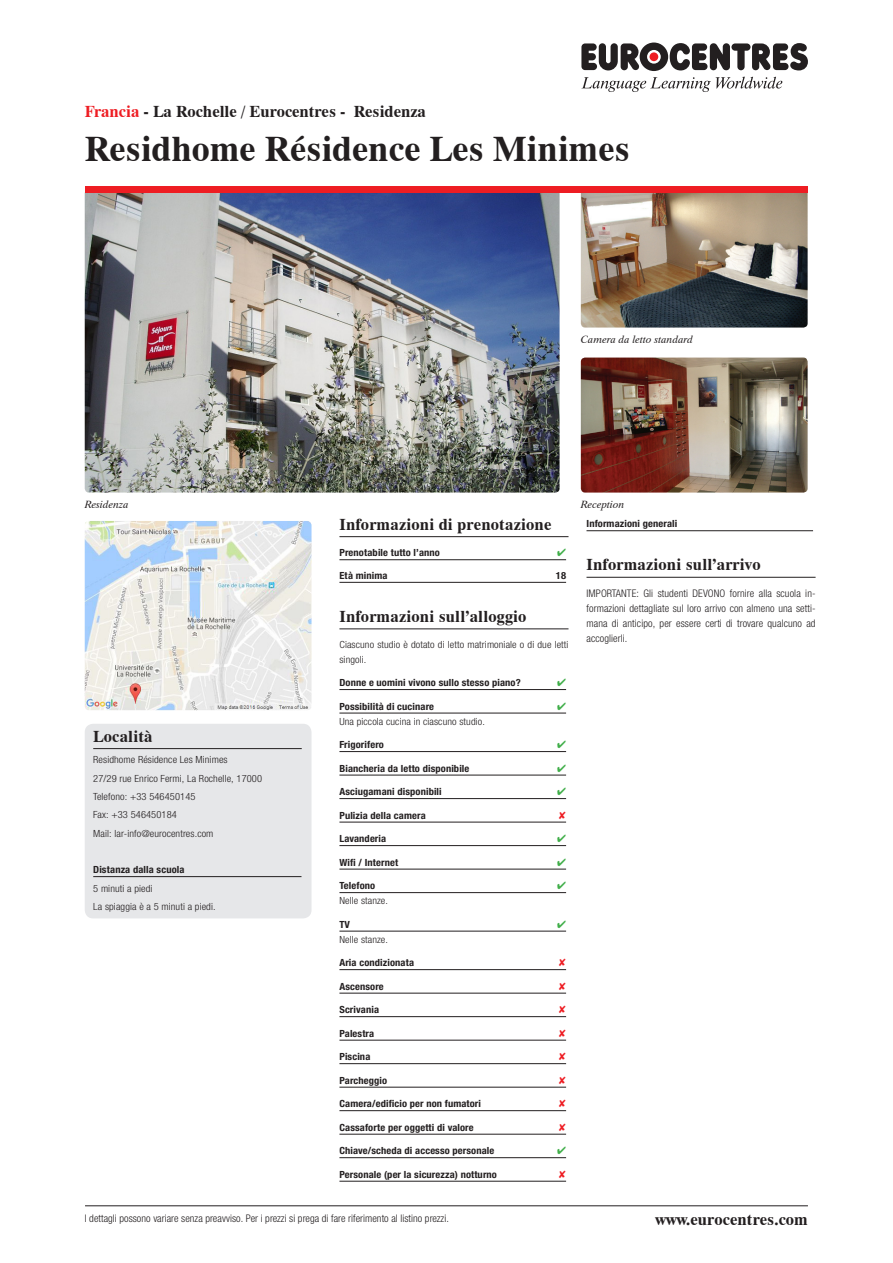
<style>
.page{position:relative;width:893px;height:1263px;background:#fff}
.page>*{position:absolute;margin:0;border:0;box-sizing:border-box;transform-origin:0 0}
.Residence_Title{font:700 36px "Dutch 801 BTWGL4";color:#231f20}
.Pagina_Right{font:700 16.5px "Dutch 801 BTWGL4";letter-spacing:.01em;color:#231f20}
.Residence_Informatio{font:300 condensed 10.5px/15px "Helvetica Neue LTW1 G";letter-spacing:.01em;color:#231f20;text-align:justify}
.Pagina_Right-2{font:300 condensed 10.5px "Helvetica Neue LTW1 G";letter-spacing:.005em;color:#231f20}
.Image_Caption{font:italic 10.5px "Dutch 801 BTWGL4";letter-spacing:.01em;color:#231f20}
.Residence_Informatio-2{font:700 condensed 9.9px "Helvetica Neue LTW1 G";letter-spacing:.01em;color:#231f20;scale:1.06 1}
.Location{font:300 condensed 9.9px "Helvetica Neue LTW1 G";letter-spacing:.01em;color:#231f20;scale:1.06 1}
.Residence_Informatio-3{font:300 condensed 9.9px/15px "Helvetica Neue LTW1 G";letter-spacing:.01em;color:#231f20;scale:1.06 1}
.Location-2{font:700 condensed 9.9px "Helvetica Neue LTW1 G";letter-spacing:.01em;color:#231f20;scale:1.06 1}
.s1{color:#ee1d23}
</style>
<div class="page">
<svg style="left:581px;top:77px;width:201px;height:15px"></svg>
<svg style="left:581px;top:43px;width:227px;height:28px"></svg>
<hr style="left:85px;top:1205px;width:723px;height:1px;background:#231f20">
<img style="left:581px;top:193px;width:227px;height:135px">
<img style="left:581px;top:358px;width:227px;height:135px">
<div style="left:85px;top:724px;width:226px;height:194px;background:#e6e7e9;border-radius:9px"></div>
<hr style="left:93px;top:748px;width:209px;height:1px;background:#231f20">
<hr style="left:93px;top:876px;width:208px;height:1px;background:#231f20">
<img style="left:85px;top:193px;width:475px;height:300px">
<hr style="left:339px;top:536px;width:229px;height:1px;background:#231f20">
<hr style="left:339px;top:559px;width:227px;height:1px;background:#231f20">
<hr style="left:339px;top:582px;width:227px;height:1px;background:#231f20">
<hr style="left:339px;top:629px;width:229px;height:1px;background:#231f20">
<hr style="left:339px;top:689px;width:227px;height:1px;background:#231f20">
<hr style="left:339px;top:713px;width:227px;height:1px;background:#231f20">
<hr style="left:339px;top:751px;width:227px;height:1px;background:#231f20">
<hr style="left:339px;top:775px;width:227px;height:1px;background:#231f20">
<hr style="left:339px;top:798px;width:227px;height:1px;background:#231f20">
<hr style="left:339px;top:822px;width:220px;height:1px;background:#231f20">
<hr style="left:339px;top:845px;width:227px;height:1px;background:#231f20">
<hr style="left:339px;top:869px;width:227px;height:1px;background:#231f20">
<hr style="left:339px;top:892px;width:227px;height:1px;background:#231f20">
<hr style="left:339px;top:931px;width:227px;height:1px;background:#231f20">
<hr style="left:339px;top:969px;width:220px;height:1px;background:#231f20">
<hr style="left:339px;top:993px;width:220px;height:1px;background:#231f20">
<hr style="left:339px;top:1016px;width:220px;height:1px;background:#231f20">
<hr style="left:339px;top:1040px;width:220px;height:1px;background:#231f20">
<hr style="left:339px;top:1063px;width:220px;height:1px;background:#231f20">
<hr style="left:339px;top:1087px;width:220px;height:1px;background:#231f20">
<hr style="left:339px;top:1110px;width:220px;height:1px;background:#231f20">
<hr style="left:339px;top:1134px;width:220px;height:1px;background:#231f20">
<hr style="left:339px;top:1157px;width:227px;height:1px;background:#231f20">
<hr style="left:339px;top:1181px;width:220px;height:1px;background:#231f20">
<hr style="left:586px;top:530px;width:227px;height:1px;background:#231f20">
<hr style="left:586px;top:577px;width:230px;height:1px;background:#231f20">
<div style="left:85px;top:186px;width:723px;height:7px;background:#ee1d23"></div>
<img style="left:85px;top:521px;width:226px;height:189px">
<svg style="left:559px;top:821px;width:7px;height:2px"></svg>
<svg style="left:559px;top:992px;width:7px;height:2px"></svg>
<svg style="left:559px;top:1039px;width:7px;height:2px"></svg>
<svg style="left:559px;top:1086px;width:7px;height:2px"></svg>
<svg style="left:559px;top:1133px;width:7px;height:2px"></svg>
<svg style="left:559px;top:1180px;width:7px;height:2px"></svg>
<p class="Pagina_Right" style="left:85px;top:100px;width:343px"><span class="s1">Francia</span> - La Rochelle / Eurocentres - Residenza</p>
<p class="Residence_Title" style="left:85px;top:124px;width:547px">Residhome Résidence Les Minimes</p>
<p class="Image_Caption" style="left:581px;top:331px;width:114px">Camera da letto standard</p>
<p class="Image_Caption" style="left:85px;top:496px;width:46px">Residenza</p>
<p class="Pagina_Right" style="left:93px;top:724px;width:61px">Località</p>
<p class="Location" style="left:93px;top:754px;width:128px">Residhome Résidence Les Minimes</p>
<p class="Location" style="left:93px;top:772px;width:161px">27/29 rue Enrico Fermi, La Rochelle, 17000</p>
<p class="Location" style="left:93px;top:790px;width:98px">Telefono: +33 546450145</p>
<p class="Location" style="left:93px;top:809px;width:80px">Fax: +33 546450184</p>
<p class="Location" style="left:93px;top:827px;width:115px">Mail: lar-info@eurocentres.com</p>
<p class="Location-2" style="left:93px;top:864px;width:88px">Distanza dalla scuola</p>
<p class="Location" style="left:93px;top:882px;width:57px">5 minuti a piedi</p>
<p class="Location" style="left:93px;top:901px;width:117px">La spiaggia è a 5 minuti a piedi.</p>
<p class="Pagina_Right" style="left:339px;top:513px;width:213px">Informazioni di prenotazione</p>
<p class="Residence_Informatio-2" style="left:339px;top:547px;width:96px">Prenotabile tutto l’anno</p>
<p class="Residence_Informatio-2" style="left:339px;top:569px;width:47px">Età minima</p>
<p class="Residence_Informatio-2" style="left:556px;top:569px;width:11px">18</p>
<p class="Pagina_Right" style="left:339px;top:605px;width:189px">Informazioni sull’alloggio</p>
<p class="Residence_Informatio-3" style="left:339px;top:637px;width:218px">Ciascuno studio è dotato di letto matrimoniale o di due letti singoli.</p>
<p class="Residence_Informatio-2" style="left:339px;top:677px;width:173px">Donne e uomini vivono sullo stesso piano?</p>
<p class="Residence_Informatio-2" style="left:339px;top:700px;width:91px">Possibilità di cucinare</p>
<p class="Residence_Informatio-3" style="left:339px;top:714px;width:139px">Una piccola cucina in ciascuno studio.</p>
<p class="Residence_Informatio-2" style="left:339px;top:739px;width:44px">Frigorifero</p>
<p class="Residence_Informatio-2" style="left:339px;top:762px;width:124px">Biancheria da letto disponibile</p>
<p class="Residence_Informatio-2" style="left:339px;top:786px;width:98px">Asciugamani disponibili</p>
<p class="Residence_Informatio-2" style="left:339px;top:809px;width:83px">Pulizia della camera</p>
<p class="Residence_Informatio-2" style="left:339px;top:833px;width:46px">Lavanderia</p>
<p class="Residence_Informatio-2" style="left:339px;top:856px;width:57px">Wifi / Internet</p>
<p class="Residence_Informatio-2" style="left:339px;top:880px;width:35px">Telefono</p>
<p class="Residence_Informatio-3" style="left:339px;top:893px;width:47px">Nelle stanze.</p>
<p class="Residence_Informatio-2" style="left:339px;top:918px;width:11px">TV</p>
<p class="Residence_Informatio-3" style="left:339px;top:932px;width:47px">Nelle stanze.</p>
<p class="Residence_Informatio-2" style="left:339px;top:957px;width:72px">Aria condizionata</p>
<p class="Residence_Informatio-2" style="left:339px;top:980px;width:43px">Ascensore</p>
<p class="Residence_Informatio-2" style="left:339px;top:1004px;width:39px">Scrivania</p>
<p class="Residence_Informatio-2" style="left:339px;top:1027px;width:34px">Palestra</p>
<p class="Residence_Informatio-2" style="left:339px;top:1051px;width:31px">Piscina</p>
<p class="Residence_Informatio-2" style="left:339px;top:1074px;width:47px">Parcheggio</p>
<p class="Residence_Informatio-2" style="left:339px;top:1098px;width:135px">Camera/edificio per non fumatori</p>
<p class="Residence_Informatio-2" style="left:339px;top:1121px;width:128px">Cassaforte per oggetti di valore</p>
<p class="Residence_Informatio-2" style="left:339px;top:1145px;width:148px">Chiave/scheda di accesso personale</p>
<p class="Residence_Informatio-2" style="left:339px;top:1168px;width:150px">Personale (per la sicurezza) notturno</p>
<p class="Image_Caption" style="left:581px;top:496px;width:45px">Reception</p>
<p class="Residence_Informatio-2" style="left:586px;top:518px;width:87px">Informazioni generali</p>
<p class="Pagina_Right" style="left:586px;top:553px;width:176px">Informazioni sull’arrivo</p>
<p class="Residence_Informatio" style="left:586px;top:586px;width:231px">IMPORTANTE: Gli studenti DEVONO fornire alla scuola in&shy;formazioni dettagliate sul loro arrivo con almeno una setti&shy;mana di anticipo, per essere certi di trovare qualcuno ad accoglierli.</p>
<p class="Pagina_Right-2" style="left:85px;top:1212px;width:366px">I dettagli possono variare senza preavviso. Per i prezzi si prega di fare riferimento al listino prezzi.</p>
<p class="Pagina_Right" style="left:655px;top:1208px;width:154px">www.eurocentres.com</p>
</div>
